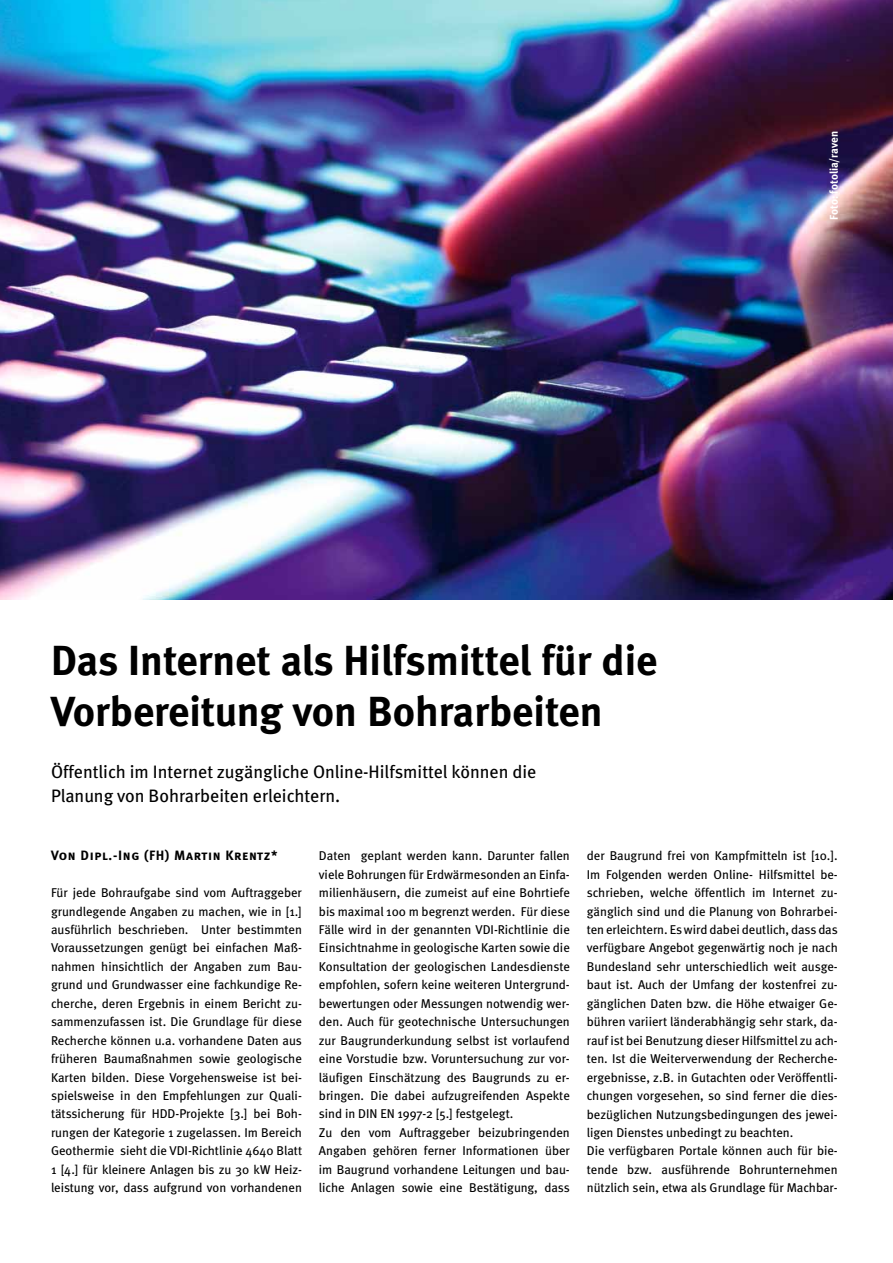
<style>
.page{position:relative;width:893px;height:1263px;background:#fff}
.page>*{position:absolute;margin:0;border:0;box-sizing:border-box;transform-origin:0 0}
.t1{font:700 42px/51px "Meta";color:#000}
.t2{font:18px/24px "Meta";color:#000}
.t3{font:13.5px "Meta Bold Caps";letter-spacing:.05em;color:#000}
.t4{font:12.75px/18.5px "Meta";color:#000}
.t5{font:700 11.25px "Meta";color:#fff}
</style>
<div class="page">
<img style="left:0;top:0;width:893px;height:600px">
<h1 class="t1" style="left:51px;top:638px;width:608px">Das Internet als Hilfsmittel für die<br>Vorbereitung von Bohrarbeiten</h1>
<h2 class="t2" style="left:51px;top:761px;width:487px">Öffentlich im Internet zugängliche Online-Hilfsmittel können die<br>Planung von Bohrarbeiten erleichtern.</h2>
<p class="t5" style="left:830px;top:220px;width:90px;rotate:-90deg">Foto: fotolia/raven</p>
<p class="t3" style="left:51px;top:847px;width:228px">Von Dipl.-Ing (FH) Martin Krentz*</p>
<p class="t4" style="left:51px;top:884px;width:253px;text-align:justify">Für jede Bohraufgabe sind vom Auftraggeber grundlegende Angaben zu machen, wie in [1.] ausführlich beschrieben. Unter bestimmten Voraussetzungen genügt bei einfachen Maß&shy;nahmen hinsichtlich der Angaben zum Bau&shy;grund und Grundwasser eine fachkundige Re&shy;cherche, deren Ergebnis in einem Bericht zu&shy;sammenzufassen ist. Die Grundlage für diese Recherche können u.a. vorhandene Daten aus früheren Baumaßnahmen sowie geologische Karten bilden. Diese Vorgehensweise ist bei&shy;spielsweise in den Empfehlungen zur Quali&shy;tätssicherung für HDD-Projekte [3.] bei Boh&shy;rungen der Kategorie 1 zugelassen. Im Bereich Geothermie sieht die VDI-Richtlinie 4640 Blatt 1 [4.] für kleinere Anlagen bis zu 30 kW Heiz&shy;leistung vor, dass aufgrund von vorhandenen</p>
<p class="t4" style="left:319px;top:847px;width:252px">Daten geplant werden kann. Darunter fallen viele Bohrungen für Erdwärmesonden an Einfa&shy;milienhäusern, die zumeist auf eine Bohrtiefe bis maximal 100 m begrenzt werden. Für diese Fälle wird in der genannten VDI-Richtlinie die Einsichtnahme in geologische Karten sowie die Konsultation der geologischen Landesdienste empfohlen, sofern keine weiteren Untergrund&shy;bewertungen oder Messungen notwendig wer&shy;den. Auch für geotechnische Untersuchungen zur Baugrunderkundung selbst ist vorlaufend eine Vorstudie bzw. Voruntersuchung zur vor&shy;läufigen Einschätzung des Baugrunds zu er&shy;bringen. Die dabei aufzugreifenden Aspekte sind in DIN EN 1997-2 [5.] festgelegt.<br>Zu den vom Auftraggeber beizubringenden Angaben gehören ferner Informationen über im Baugrund vorhandene Leitungen und bau&shy;liche Anlagen sowie eine Bestätigung, dass</p>
<p class="t4" style="left:587px;top:847px;width:252px">der Baugrund frei von Kampfmitteln ist [10.].<br>Im Folgenden werden Online- Hilfsmittel be&shy;schrieben, welche öffentlich im Internet zu&shy;gänglich sind und die Planung von Bohrarbei&shy;ten erleichtern. Es wird dabei deutlich, dass das verfügbare Angebot gegenwärtig noch je nach Bundesland sehr unterschiedlich weit ausge&shy;baut ist. Auch der Umfang der kostenfrei zu&shy;gänglichen Daten bzw. die Höhe etwaiger Ge&shy;bühren variiert länderabhängig sehr stark, da&shy;rauf ist bei Benutzung dieser Hilfsmittel zu ach&shy;ten. Ist die Weiterverwendung der Recherche&shy;ergebnisse, z.B. in Gutachten oder Veröffentli&shy;chungen vorgesehen, so sind ferner die dies&shy;bezüglichen Nutzungsbedingungen des jewei&shy;ligen Dienstes unbedingt zu beachten.<br>Die verfügbaren Portale können auch für bie&shy;tende bzw. ausführende Bohrunternehmen nützlich sein, etwa als Grundlage für Machbar-</p>
</div>
